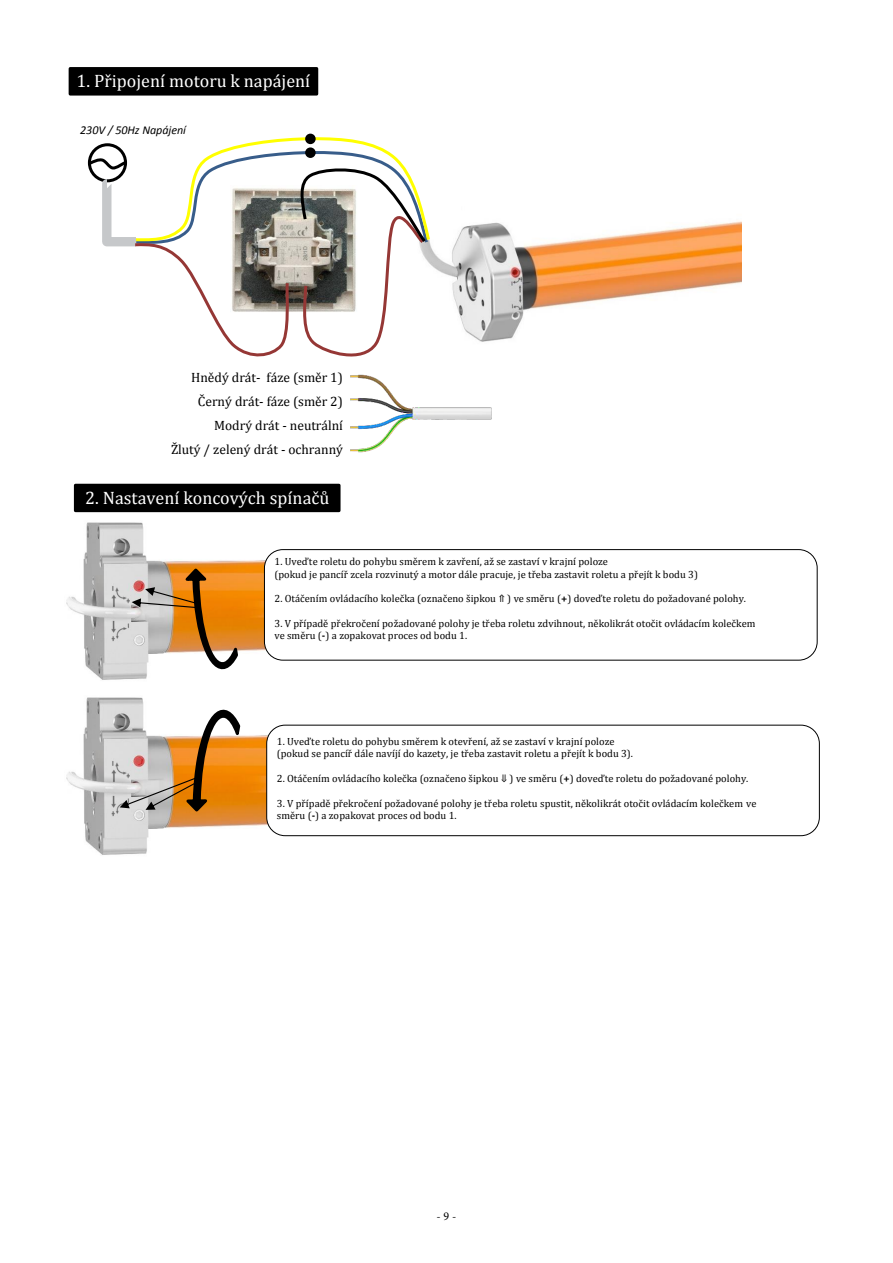
<style>
.page{position:relative;width:893px;height:1263px;background:#fff}
.page>*{position:absolute;margin:0;border:0;box-sizing:border-box;transform-origin:0 0}
.t1{font:18px "Cambria";color:#fff}
.t2{font:13.5px/23.9px "Cambria";color:#000;text-align:right}
.t3{font:italic 12px "Calibri";color:#000}
.t4{font:12px "Minion Pro";color:#000}
.t5{font:10.5px/12.3px "Cambria";color:#000}
.s1{font-weight:700}
</style>
<div class="page">
<div style="left:70px;top:69px;width:247px;height:25px;background:#000"></div>
<div style="left:69px;top:67px;width:249px;height:29px;border:3px solid #000"></div>
<img style="left:432px;top:221px;width:310px;height:115px">
<div style="left:305px;top:134px;width:11px;height:10px;border:3px solid #000;border-radius:50%"></div>
<svg style="left:87px;top:136px;width:345px;height:221px"></svg>
<div style="left:74px;top:484px;width:267px;height:28px;border:3px solid #000"></div>
<div style="left:77px;top:488px;width:245px;height:21px;background:#000"></div>
<img style="left:66px;top:522px;width:235px;height:158px">
<svg style="left:132px;top:566px;width:109px;height:114px"></svg>
<div style="left:264px;top:549px;width:553px;height:111px;background:#fff;border:1px solid #000;border-radius:18px"></div>
<img style="left:66px;top:697px;width:235px;height:158px">
<svg style="left:120px;top:697px;width:123px;height:117px"></svg>
<div style="left:266px;top:725px;width:554px;height:111px;background:#fff;border:1px solid #000;border-radius:18px"></div>
<img style="left:322px;top:318px;width:191px;height:191px">
<img style="left:77px;top:370px;width:266px;height:118px">
<h1 class="t1" style="left:76px;top:70px;width:235px">1. Připojení motoru k napájení</h1>
<p class="t3" style="left:80px;top:122px;width:107px">230V / 50Hz Napájení</p>
<p class="t2" style="left:171px;top:366px;width:174px">Hnědý drát- fáze (směr 1)<br>Černý drát- fáze (směr 2)<br>Modrý drát - neutrální<br>Žlutý / zelený drát - ochranný</p>
<h1 class="t1" style="left:85px;top:487px;width:246px">2. Nastavení koncových spínačů</h1>
<p class="t5" style="left:275px;top:556px;width:425px">1. Uveďte roletu do pohybu směrem k zavření, až se zastaví v krajní poloze<br>(pokud je pancíř zcela rozvinutý a motor dále pracuje, je třeba zastavit roletu a přejít k bodu 3)</p>
<p class="t5" style="left:275px;top:592px;width:473px">2. Otáčením ovládacího kolečka (označeno šipkou ⇑ ) ve směru (<span class="s1">+</span>) doveďte roletu do požadované polohy.</p>
<p class="t5" style="left:275px;top:617px;width:482px">3. V případě překročení požadované polohy je třeba roletu zdvihnout, několikrát otočit ovládacím kolečkem ve směru (<span class="s1">-</span>) a zopakovat proces od bodu 1.</p>
<p class="t5" style="left:277px;top:735px;width:358px">1. Uveďte roletu do pohybu směrem k otevření, až se zastaví v krajní poloze (pokud se pancíř dále navíjí do kazety, je třeba zastavit roletu a přejít k bodu 3).</p>
<p class="t5" style="left:277px;top:772px;width:473px">2. Otáčením ovládacího kolečka (označeno šipkou ⇓ ) ve směru (<span class="s1">+</span>) doveďte roletu do požadované polohy.</p>
<p class="t5" style="left:277px;top:797px;width:481px">3. V případě překročení požadované polohy je třeba roletu spustit, několikrát otočit ovládacím kolečkem ve směru (<span class="s1">-</span>) a zopakovat proces od bodu 1.</p>
<p class="t4" style="left:437px;top:1208px;width:21px">- 9 -</p>
</div>
